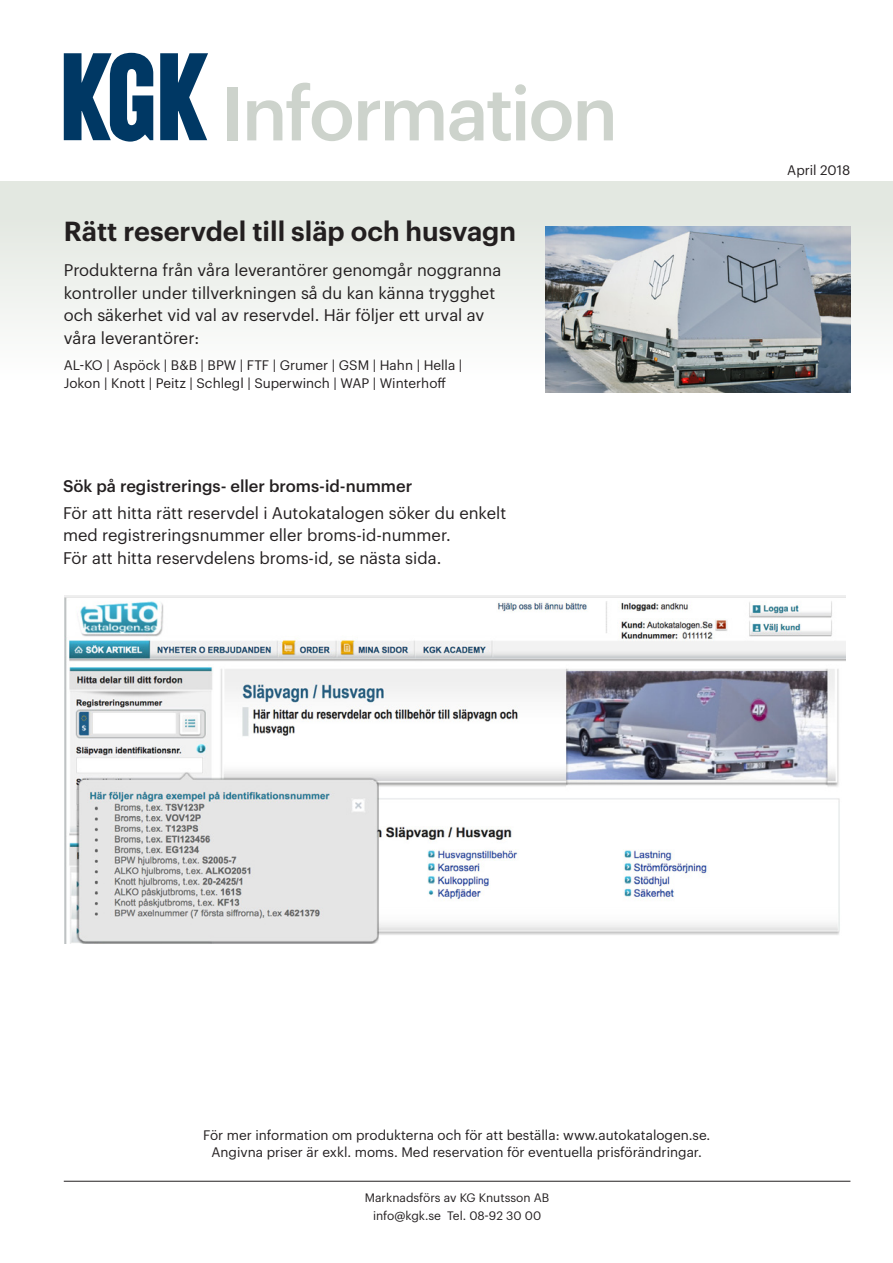
<style>
.page{position:relative;width:893px;height:1263px;background:#fff}
.page>*{position:absolute;margin:0;border:0;box-sizing:border-box;transform-origin:0 0}
.t1{font:500 75px "Graphik";letter-spacing:-.035em;color:#cdd3cc}
.t2{font:600 27px "Graphik";color:#231f20}
.t3{font:16.5px/22.5px "Graphik";color:#231f20}
.t4{font:500 16.5px "Graphik";color:#231f20}
.t5{font:13.5px/16.5px "Graphik";color:#231f20;text-align:center}
.t6{font:12px/18px "Graphik";color:#231f20;text-align:center}
</style>
<div class="page">
<div style="left:0;top:181px;width:893px;height:246px;background:linear-gradient(to bottom,#dfe5dd,#fff)"></div>
<hr style="left:64px;top:1181px;width:786px;height:1px;background:#231f20">
<svg style="left:64px;top:53px;width:89px;height:89px"></svg>
<svg style="left:160px;top:53px;width:48px;height:87px"></svg>
<img style="left:545px;top:226px;width:305px;height:166px">
<img style="left:64px;top:595px;width:781px;height:348px">
<h1 class="t1" style="left:221px;top:56px;width:398px">Information</h1>
<h2 class="t2" style="left:64px;top:211px;width:454px">Rätt reservdel till släp och husvagn</h2>
<p class="t3" style="left:64px;top:258px;width:439px">Produkterna från våra leverantörer genomgår noggranna kontroller under tillverkningen så du kan känna trygghet och säkerhet vid val av reservdel. Här följer ett urval av våra leverantörer:</p>
<p class="t5" style="left:64px;top:355px;width:400px;line-height:18px;text-align:left">AL-KO | Aspöck | B&amp;B | BPW | FTF | Grumer | GSM | Hahn | Hella |<br>Jokon | Knott | Peitz | Schlegl | Superwinch | WAP | Winterhoff</p>
<p class="t4" style="left:63px;top:473px;width:351px">Sök på registrerings- eller broms-id-nummer</p>
<p class="t3" style="left:63px;top:500px;width:445px">För att hitta rätt reservdel i Autokatalogen söker du enkelt med registreringsnummer eller broms-id-nummer.<br>För att hitta reservdelens broms-id, se nästa sida.</p>
<p class="t5" style="left:787px;top:160px;width:65px">April 2018</p>
<p class="t5" style="left:203px;top:1126px;width:509px">För mer information om produkterna och för att beställa: www.autokatalogen.se.<br>Angivna priser är exkl. moms. Med reservation för eventuella prisförändringar.</p>
<p class="t6" style="left:365px;top:1188px;width:186px">Marknadsförs av KG Knutsson AB info@kgk.se Tel. 08-92 30 00</p>
</div>
